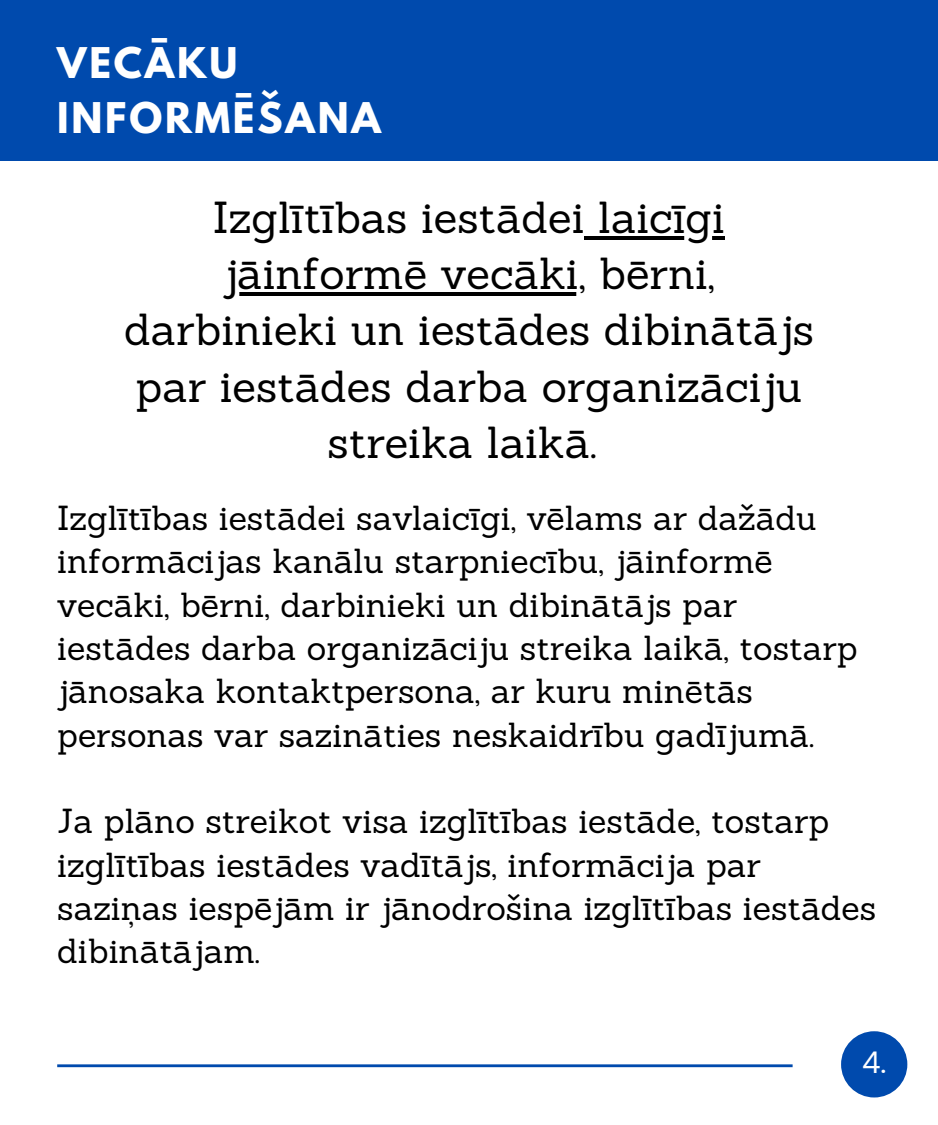
<style>
.page{position:relative;width:938px;height:1125px;background:#fff}
.page>*{position:absolute;margin:0;border:0;box-sizing:border-box;transform-origin:0 0}
.t1{font:43.62px/56.2px "Sanchez";color:#000;text-align:center}
.t2{font:700 37.5px/55.2px "League Spartan";letter-spacing:.075em;color:#fff}
.t3{font:33.88px/43.4px "Sanchez";color:#000}
.t4{font:30.5px "DM Sans";color:#fff}
</style>
<div class="page">
<div style="left:0;top:0;width:938px;height:160px;background:#004aad"></div>
<hr style="left:584px;top:236px;width:141px;height:3px;background:#000">
<hr style="left:223px;top:292px;width:362px;height:4px;background:#000">
<div style="left:841px;top:1031px;width:66px;height:66px;background:#004aad;border-radius:50%"></div>
<hr style="left:57px;top:1064px;width:735px;height:3px;background:#004aad">
<p class="t2" style="left:57px;top:40px;width:325px">VECĀKU<br>INFORMĒŠANA</p>
<p class="t1" style="left:124px;top:189px;width:691px">Izglītības iestādei laicīgi jāinformē vecāki, bērni, darbinieki un iestādes dibinātājs par iestādes darba organizāciju streika laikā.</p>
<p class="t3" style="left:57px;top:496px;width:801px">Izglītības iestādei savlaicīgi, vēlams ar dažādu informācijas kanālu starpniecību, jāinformē vecāki, bērni, darbinieki un dibinātājs par iestādes darba organizāciju streika laikā, tostarp jānosaka kontaktpersona, ar kuru minētās personas var sazināties neskaidrību gadījumā.</p>
<p class="t3" style="left:57px;top:799px;width:820px">Ja plāno streikot visa izglītības iestāde, tostarp izglītības iestādes vadītājs, informācija par saziņas iespējām ir jānodrošina izglītības iestādes dibinātājam.</p>
<p class="t4" style="left:862px;top:1043px;width:26px">4.</p>
</div>
